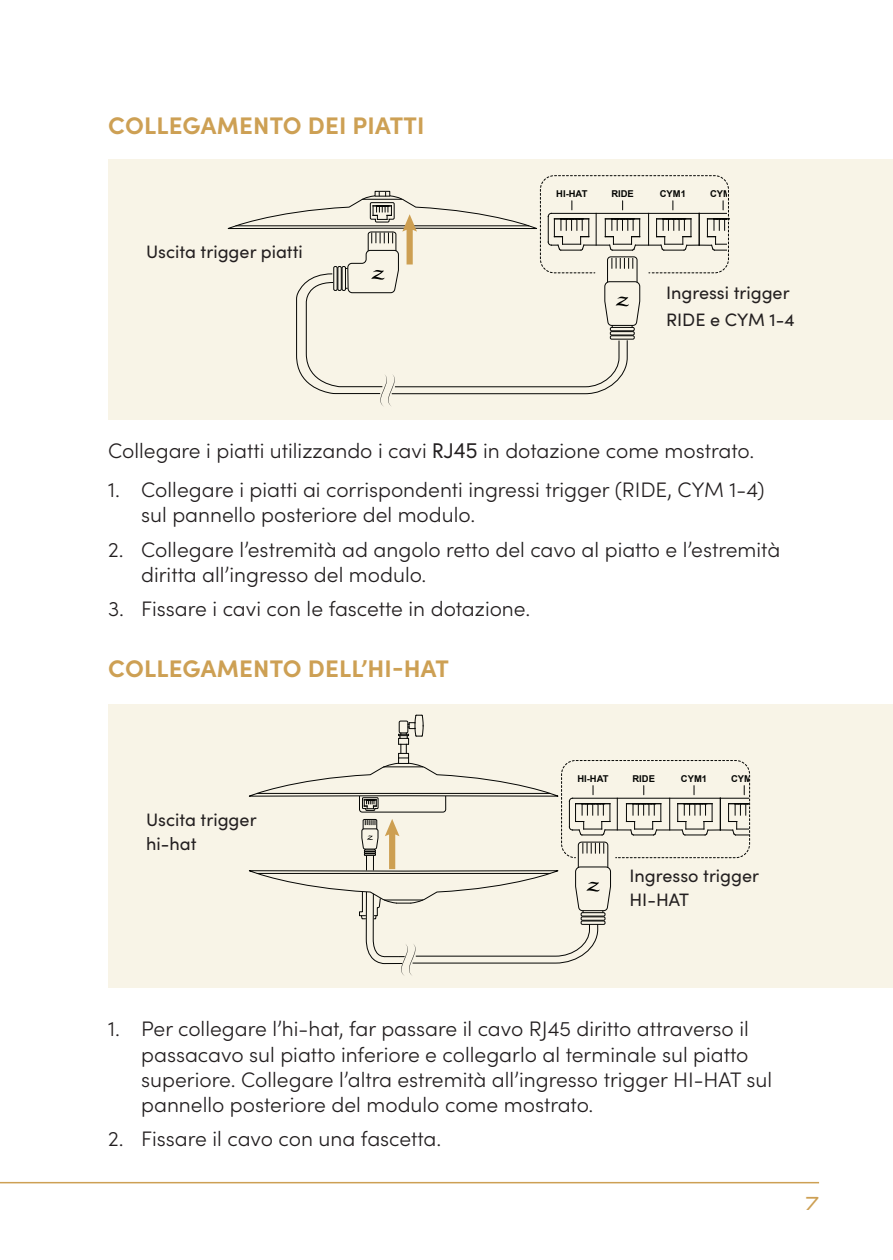
<style>
.page{position:relative;width:893px;height:1260px;background:#fff}
.page>*{position:absolute;margin:0;border:0;box-sizing:border-box;transform-origin:0 0}
.t1{font:700 24px "Sofia Pro";letter-spacing:.01em;color:#cda054}
.t2{font:300 21px/25.2px "Sofia Pro";color:#231f20}
.t3{font:18px/24px "Sofia Pro";color:#231f20}
.t4{font:18px "Good Times Bk";color:#cda054}
.t5{font:700 9.3px "Arial";color:#040503}
.s1{font-family:"Europa";font-weight:400}
</style>
<div class="page">
<hr style="left:0;top:1181px;width:818px;height:2px;background:#cda054">
<div style="left:108px;top:159px;width:784px;height:261px;background:#f8f4e7"></div>
<div style="left:540px;top:175px;width:188px;height:98px;border:1px dashed #040503;border-radius:14px"></div>
<hr style="left:647px;top:213px;width:1px;height:32px;background:#040503">
<hr style="left:551px;top:213px;width:147px;height:1px;background:#040503">
<hr style="left:635px;top:244px;width:25px;height:2px;background:#040503">
<svg style="left:655px;top:201px;width:74px;height:50px"></svg>
<svg style="left:227px;top:191px;width:413px;height:216px"></svg>
<div style="left:108px;top:704px;width:784px;height:284px;background:#f8f4e7"></div>
<svg style="left:249px;top:714px;width:500px;height:262px"></svg>
<div style="left:399px;top:720px;width:9px;height:13px;border:1px solid #040503"></div>
<p class="t1" style="left:108px;top:107px;width:317px">COLLEGAMENTO DEI PIATTI</p>
<p class="t3" style="left:146px;top:239px;width:158px">Uscita trigger piatti</p>
<p class="t5" style="left:556px;top:188px;width:33px">HI-HAT</p>
<p class="t5" style="left:611px;top:188px;width:24px">RIDE</p>
<p class="t5" style="left:659px;top:188px;width:28px">CYM1</p>
<p class="t5" style="left:709px;top:188px;width:28px">CYM2</p>
<p class="t3" style="left:665px;top:278px;width:130px;line-height:27px">Ingressi trigger<br>RIDE e CYM 1-4</p>
<p class="t2" style="left:108px;top:437px;width:647px">Collegare i piatti utilizzando i cavi <span class="s1">RJ45</span> in dotazione come mostrato.</p>
<p class="t2" style="left:141px;top:475px;width:624px;text-indent:-33px">1. Collegare i piatti ai corrispondenti ingressi trigger (RIDE, CYM 1-4) sul pannello posteriore del modulo.</p>
<p class="t2" style="left:141px;top:535px;width:640px;text-indent:-33px">2. Collegare l’estremità ad angolo retto del cavo al piatto e l’estremità diritta all’ingresso del modulo.</p>
<p class="t2" style="left:108px;top:595px;width:423px">3. Fissare i cavi con le fascette in dotazione.</p>
<p class="t1" style="left:108px;top:650px;width:342px">COLLEGAMENTO DELL’HI-HAT</p>
<p class="t3" style="left:146px;top:807px;width:112px">Uscita trigger hi-hat</p>
<p class="t5" style="left:577px;top:772px;width:33px">HI-HAT</p>
<p class="t5" style="left:632px;top:772px;width:24px">RIDE</p>
<p class="t5" style="left:680px;top:772px;width:28px">CYM1</p>
<p class="t5" style="left:730px;top:772px;width:28px">CYM2</p>
<p class="t3" style="left:629px;top:862px;width:131px">Ingresso trigger<br>HI-HAT</p>
<p class="t2" style="left:141px;top:1015px;width:632px;text-indent:-33px">1. Per collegare l’hi-hat, far passare il cavo RJ45 diritto attraverso il passacavo sul piatto inferiore e collegarlo al terminale sul piatto superiore. Collegare l’altra estremità all’ingresso trigger HI-HAT sul pannello posteriore del modulo come mostrato.</p>
<p class="t2" style="left:108px;top:1125px;width:334px">2. Fissare il cavo con una fascetta.</p>
<p class="t4" style="left:805px;top:1192px;width:15px">7</p>
</div>
